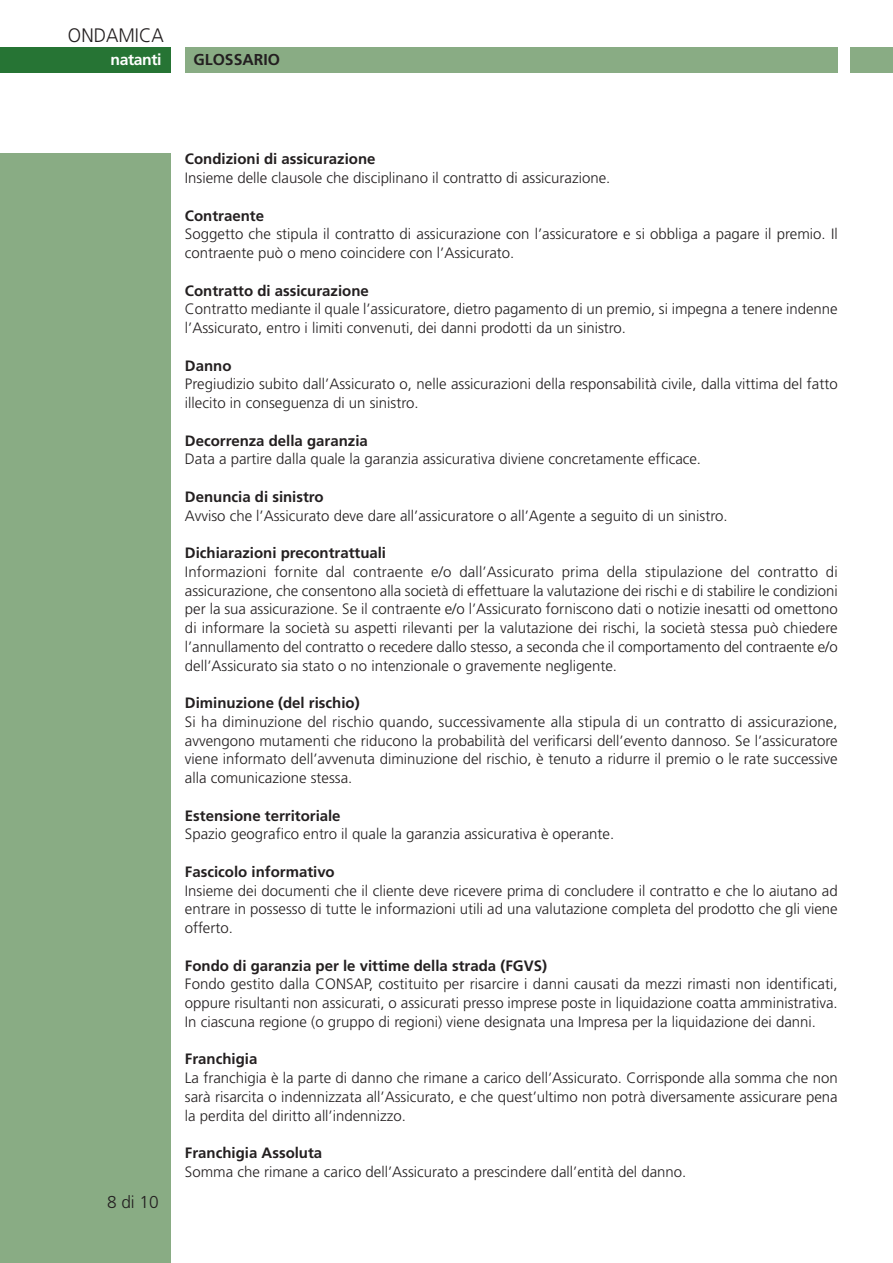
<style>
.page{position:relative;width:893px;height:1263px;background:#fff}
.page>*{position:absolute;margin:0;border:0;box-sizing:border-box;transform-origin:0 0}
.t1{font:300 19.5px "Frutiger";color:#231f20;scale:.95 1}
.t2{font:300 17.25px "Frutiger";color:#231f20}
.t3{font:700 15.75px "Frutiger";color:#231f20}
.t4{font:700 15.75px "Frutiger";letter-spacing:-.025em;color:#fff}
.t5{font:300 15px/18.8px "Frutiger";color:#231f20}
.s1{font-weight:700}
</style>
<div class="page">
<div style="left:0;top:153px;width:170px;height:1110px;background:#89ac84"></div>
<div style="left:185px;top:47px;width:653px;height:25px;background:#89ac84"></div>
<div style="left:0;top:47px;width:170px;height:25px;background:#267434"></div>
<div style="left:850px;top:47px;width:43px;height:25px;background:#89ac84"></div>
<p class="t1" style="left:68px;top:28px;width:102px">ONDAMICA</p>
<p class="t4" style="left:111px;top:53px;width:52px">natanti</p>
<p class="t3" style="left:193px;top:53px;width:88px">GLOSSARIO</p>
<p class="t2" style="left:107px;top:1195px;width:53px">8 di 10</p>
<p class="t5" style="left:185px;top:151px;width:427px"><span class="s1">Condizioni di assicurazione<br></span>Insieme delle clausole che disciplinano il contratto di assicurazione.</p>
<p class="t5" style="left:185px;top:207px;width:654px"><span class="s1">Contraente<br></span>Soggetto che stipula il contratto di assicurazione con l’assicuratore e si obbliga a pagare il premio. Il contraente può o meno coincidere con l’Assicurato.</p>
<p class="t5" style="left:185px;top:282px;width:654px"><span class="s1">Contratto di assicurazione<br></span>Contratto mediante il quale l’assicuratore, dietro pagamento di un premio, si impegna a tenere indenne l’Assicurato, entro i limiti convenuti, dei danni prodotti da un sinistro.</p>
<p class="t5" style="left:185px;top:357px;width:654px"><span class="s1">Danno<br></span>Pregiudizio subito dall’Assicurato o, nelle assicurazioni della responsabilità civile, dalla vittima del fatto illecito in conseguenza di un sinistro.</p>
<p class="t5" style="left:185px;top:432px;width:518px"><span class="s1">Decorrenza della garanzia<br></span>Data a partire dalla quale la garanzia assicurativa diviene concretamente efficace.</p>
<p class="t5" style="left:185px;top:488px;width:544px"><span class="s1">Denuncia di sinistro<br></span>Avviso che l’Assicurato deve dare all’assicuratore o all’Agente a seguito di un sinistro.</p>
<p class="t5" style="left:185px;top:545px;width:654px"><span class="s1">Dichiarazioni precontrattuali<br></span>Informazioni fornite dal contraente e/o dall’Assicurato prima della stipulazione del contratto di assicurazione, che consentono alla società di effettuare la valutazione dei rischi e di stabilire le condizioni per la sua assicurazione. Se il contraente e/o l’Assicurato forniscono dati o notizie inesatti od omettono di informare la società su aspetti rilevanti per la valutazione dei rischi, la società stessa può chiedere l’annullamento del contratto o recedere dallo stesso, a seconda che il comportamento del contraente e/o dell’Assicurato sia stato o no intenzionale o gravemente negligente.</p>
<p class="t5" style="left:185px;top:695px;width:654px"><span class="s1">Diminuzione (del rischio)<br></span>Si ha diminuzione del rischio quando, successivamente alla stipula di un contratto di assicurazione, avvengono mutamenti che riducono la probabilità del verificarsi dell’evento dannoso. Se l’assicuratore viene informato dell’avvenuta diminuzione del rischio, è tenuto a ridurre il premio o le rate successive alla comunicazione stessa.</p>
<p class="t5" style="left:185px;top:807px;width:431px"><span class="s1">Estensione territoriale<br></span>Spazio geografico entro il quale la garanzia assicurativa è operante.</p>
<p class="t5" style="left:185px;top:863px;width:654px"><span class="s1">Fascicolo informativo<br></span>Insieme dei documenti che il cliente deve ricevere prima di concludere il contratto e che lo aiutano ad entrare in possesso di tutte le informazioni utili ad una valutazione completa del prodotto che gli viene offerto.</p>
<p class="t5" style="left:185px;top:957px;width:654px"><span class="s1">Fondo di garanzia per le vittime della strada (FGVS)<br></span>Fondo gestito dalla CONSAP, costituito per risarcire i danni causati da mezzi rimasti non identificati, oppure risultanti non assicurati, o assicurati presso imprese poste in liquidazione coatta amministrativa.<br>In ciascuna regione (o gruppo di regioni) viene designata una Impresa per la liquidazione dei danni.</p>
<p class="t5" style="left:185px;top:1051px;width:654px"><span class="s1">Franchigia<br></span>La franchigia è la parte di danno che rimane a carico dell’Assicurato. Corrisponde alla somma che non sarà risarcita o indennizzata all’Assicurato, e che quest’ultimo non potrà diversamente assicurare pena la perdita del diritto all’indennizzo.</p>
<p class="t5" style="left:185px;top:1145px;width:503px"><span class="s1">Franchigia Assoluta<br></span>Somma che rimane a carico dell’Assicurato a prescindere dall’entità del danno.</p>
</div>
